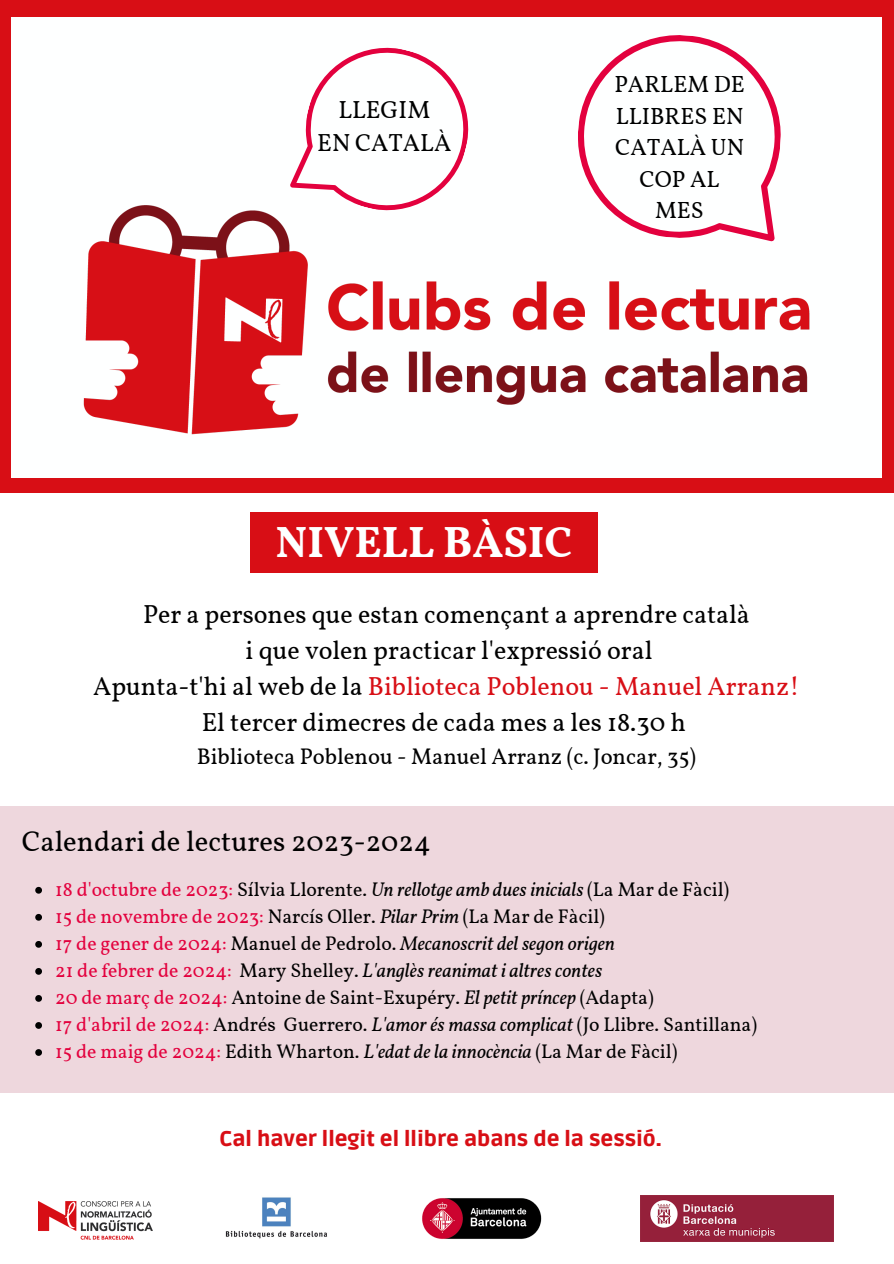
<style>
.page{position:relative;width:894px;height:1264px;background:#fff}
.page>*{position:absolute;margin:0;border:0;box-sizing:border-box;transform-origin:0 0}
.t1{font:700 43.5px "Vollkorn";color:#feffff}
.t2{font:28.65px "Vollkorn";color:#000}
.t3{font:25.95px "Vollkorn";color:#000}
.t4{font:25.95px "Vollkorn";color:#d80e15}
.t5{font:24.6px "Vollkorn";color:#000}
.t6{font:23.25px/31.5px "Vollkorn";color:#000;text-align:center}
.t7{font:22.5px "Vollkorn";color:#000}
.t8{font:900 21.15px "Ruda";color:#d80e15}
.t9{font:19.65px "Vollkorn";color:#000}
.t10{font:italic 19.65px "Vollkorn";color:#000}
.s1{color:#000}
.s2{color:#e3013e}
.s3{font-style:italic}
.s4{font-style:normal;color:#e3013e}
.s5{font-style:normal}
</style>
<div class="page">
<img style="left:38px;top:1201px;width:114px;height:39px">
<img style="left:225px;top:1197px;width:102px;height:42px">
<img style="left:422px;top:1198px;width:120px;height:41px">
<img style="left:640px;top:1195px;width:193px;height:46px">
<div style="left:0;top:806px;width:893px;height:286px;background:#eed7dd"></div>
<svg style="left:35px;top:886px;width:7px;height:7px"></svg>
<svg style="left:35px;top:913px;width:7px;height:7px"></svg>
<svg style="left:35px;top:941px;width:7px;height:6px"></svg>
<svg style="left:35px;top:968px;width:7px;height:6px"></svg>
<svg style="left:35px;top:995px;width:7px;height:6px"></svg>
<svg style="left:35px;top:1022px;width:7px;height:6px"></svg>
<svg style="left:35px;top:1049px;width:7px;height:6px"></svg>
<div style="left:250px;top:512px;width:347px;height:61px;background:#d80e15"></div>
<div style="left:0;top:0;width:893px;height:492px;background:#d80e15"></div>
<div style="left:11px;top:17px;width:870px;height:461px;background:#feffff"></div>
<img style="left:83px;top:205px;width:727px;height:230px">
<svg style="left:288px;top:47px;width:197px;height:181px"></svg>
<svg style="left:572px;top:35px;width:213px;height:208px"></svg>
<p class="t5" style="left:338px;top:94px;width:93px">LLEGIM</p>
<p class="t5" style="left:317px;top:128px;width:136px">EN CATALÀ</p>
<p class="t6" style="left:614px;top:71px;width:132px">PARLEM DE<br>LLIBRES EN<br>CATALÀ UN<br>COP AL<br>MES</p>
<p class="t1" style="left:276px;top:515px;width:298px">NIVELL BÀSIC</p>
<p class="t3" style="left:143px;top:598px;width:608px">Per a persones que estan començant a aprendre català</p>
<p class="t3" style="left:245px;top:634px;width:408px">i que volen practicar l'expressió oral</p>
<p class="t4" style="left:93px;top:670px;width:708px"><span class="s1">Apunta-t'hi al web de la</span> Biblioteca Poblenou - Manuel Arranz!</p>
<p class="t3" style="left:202px;top:706px;width:485px">El tercer dimecres de cada mes a les 18.30 h</p>
<p class="t7" style="left:197px;top:743px;width:500px">Biblioteca Poblenou - Manuel Arranz (c. Joncar, 35)</p>
<p class="t2" style="left:22px;top:823px;width:410px">Calendari de lectures 2023-2024</p>
<p class="t9" style="left:55px;top:877px;width:675px"><span class="s2">18 d'octubre de 2023:</span> Sílvia Llorente. <span class="s3">Un rellotge amb dues inicials</span> (La Mar de Fàcil)</p>
<p class="t9" style="left:55px;top:904px;width:551px"><span class="s2">15 de novembre de 2023:</span> Narcís Oller. <span class="s3">Pilar Prim</span> (La Mar de Fàcil)</p>
<p class="t10" style="left:55px;top:931px;width:561px"><span class="s4">17 de gener de 2024:</span> <span class="s5">Manuel de Pedrolo.</span> Mecanoscrit del segon origen</p>
<p class="t10" style="left:55px;top:958px;width:548px"><span class="s4">21 de febrer de 2024:</span> <span class="s5">Mary Shelley.</span> L'anglès reanimat i altres contes</p>
<p class="t9" style="left:55px;top:985px;width:600px"><span class="s2">20 de març de 2024:</span> Antoine de Saint-Exupéry. <span class="s3">El petit príncep</span> (Adapta)</p>
<p class="t9" style="left:55px;top:1012px;width:703px"><span class="s2">17 d'abril de 2024:</span> Andrés Guerrero. <span class="s3">L'amor és massa complicat</span> (Jo Llibre. Santillana)</p>
<p class="t9" style="left:55px;top:1039px;width:623px"><span class="s2">15 de maig de 2024:</span> Edith Wharton. <span class="s3">L'edat de la innocència</span> (La Mar de Fàcil)</p>
<p class="t8" style="left:219px;top:1126px;width:444px">Cal haver llegit el llibre abans de la sessió.</p>
</div>
